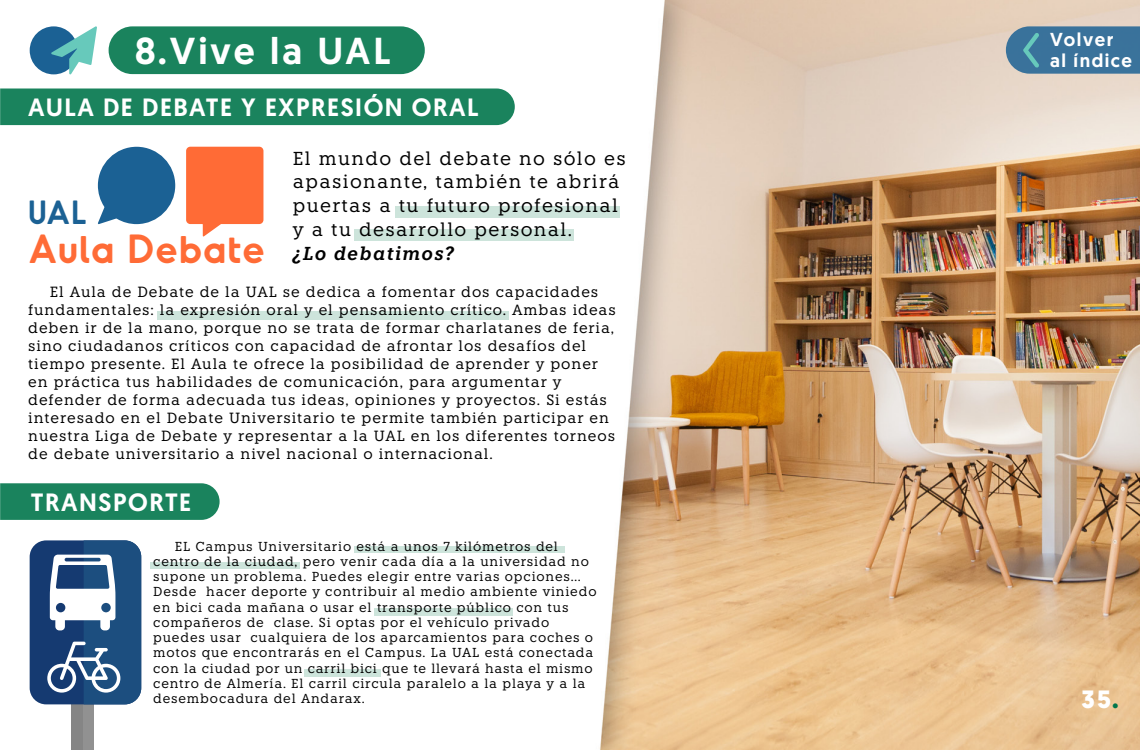
<style>
.page{position:relative;width:1140px;height:750px;background:#fff}
.page>*{position:absolute;margin:0;border:0;box-sizing:border-box;transform-origin:0 0}
.t1{font:600 38.5px "Odudo Soft";letter-spacing:.03em;color:#ff6b36}
.t2{font:500 37.5px "Geomanist";letter-spacing:.08em;color:#fff}
.t3{font:600 31.75px "Odudo Soft";color:#1b6194}
.t4{font:500 25px "Geomanist";letter-spacing:.06em;color:#fff}
.t5{font:700 25px "Geomanist";color:#fff}
.t6{font:18.75px/23.8px "Knile";letter-spacing:.07em;color:#000}
.t7{font:500 18.75px "Geomanist";letter-spacing:.08em;color:#fff}
.t8{font:italic 600 18.75px "Knile";letter-spacing:.07em;color:#000}
.t9{font:14.75px/18px "Knile";letter-spacing:.06em;color:#000}
.t10{font:13px/15.2px "Knile";letter-spacing:.06em;color:#000}
.s1{color:#00764b}
</style>
<div class="page">
<img style="left:0;top:0;width:1140px;height:750px">
<div style="left:71px;top:702px;width:23px;height:48px;background:#858585"></div>
<div style="left:84px;top:702px;width:10px;height:48px;background:#919191"></div>
<div style="left:30px;top:540px;width:111px;height:164px;background:#153a71;border-radius:17px"></div>
<svg style="left:47px;top:540px;width:94px;height:164px"></svg>
<div style="left:354px;top:547px;width:211px;height:6px;background:#cde4db"></div>
<div style="left:151px;top:562px;width:149px;height:7px;background:#cde4db"></div>
<div style="left:374px;top:608px;width:139px;height:7px;background:#cde4db"></div>
<div style="left:304px;top:669px;width:77px;height:7px;background:#cde4db"></div>
<svg style="left:0;top:483px;width:220px;height:37px;background:#208661"></svg>
<div style="left:158px;top:311px;width:351px;height:9px;background:#cde4db"></div>
<div style="left:354px;top:230px;width:220px;height:11px;background:#cde4db"></div>
<div style="left:396px;top:207px;width:224px;height:11px;background:#cde4db"></div>
<svg style="left:186px;top:147px;width:77px;height:90px;background:#ff7e50"></svg>
<svg style="left:98px;top:147px;width:78px;height:77px"></svg>
<div style="left:0;top:88px;width:515px;height:37px;background:#1a835d"></div>
<svg style="left:1006px;top:26px;width:134px;height:48px;background:#43799e"></svg>
<div style="left:109px;top:26px;width:316px;height:48px;background:#1a835d;border-radius:24px"></div>
<div style="left:30px;top:26px;width:48px;height:48px;background:#1b6194;border-radius:50%"></div>
<svg style="left:51px;top:26px;width:46px;height:48px"></svg>
<h2 class="t2" style="left:135px;top:26px;width:257px">8.Vive la UAL</h2>
<h3 class="t4" style="left:28px;top:91px;width:452px">AULA DE DEBATE Y EXPRESIÓN ORAL</h3>
<h3 class="t3" style="left:28px;top:192px;width:60px">UAL</h3>
<h1 class="t1" style="left:28px;top:225px;width:238px">Aula Debate</h1>
<p class="t6" style="left:293px;top:146px;width:334px">El mundo del debate no sólo es apasionante, también te abrirá puertas a tu futuro profesional y a tu desarrollo personal.</p>
<p class="t8" style="left:293px;top:241px;width:162px">¿Lo debatimos?</p>
<p class="t9" style="left:28px;top:283px;width:589px;text-indent:22px">El Aula de Debate de la UAL se dedica a fomentar dos capacidades fundamentales: la expresión oral y el pensamiento crítico. Ambas ideas deben ir de la mano, porque no se trata de formar charlatanes de feria, sino ciudadanos críticos con capacidad de afrontar los desafíos del tiempo presente. El Aula te ofrece la posibilidad de aprender y poner en práctica tus habilidades de comunicación, para argumentar y defender de forma adecuada tus ideas, opiniones y proyectos. Si estás interesado en el Debate Universitario te permite también participar en nuestra Liga de Debate y representar a la UAL en los diferentes torneos de debate universitario a nivel nacional o internacional.</p>
<h3 class="t4" style="left:31px;top:486px;width:162px">TRANSPORTE</h3>
<p class="t10" style="left:153px;top:538px;width:445px;text-indent:22px">EL Campus Universitario está a unos 7 kilómetros del centro de la ciudad, pero venir cada día a la universidad no supone un problema. Puedes elegir entre varias opciones… Desde hacer deporte y contribuir al medio ambiente viniedo en bici cada mañana o usar el transporte público con tus compañeros de clase. Si optas por el vehículo privado puedes usar cualquiera de los aparcamientos para coches o motos que encontrarás en el Campus. La UAL está conectada con la ciudad por un carril bici que te llevará hasta el mismo centro de Almería. El carril circula paralelo a la playa y a la desembocadura del Andarax.</p>
<p class="t7" style="left:1050px;top:27px;width:65px">Volver</p>
<p class="t7" style="left:1050px;top:48px;width:84px">al índice</p>
<h3 class="t5" style="left:1081px;top:683px;width:39px">35<span class="s1">.</span></h3>
</div>
